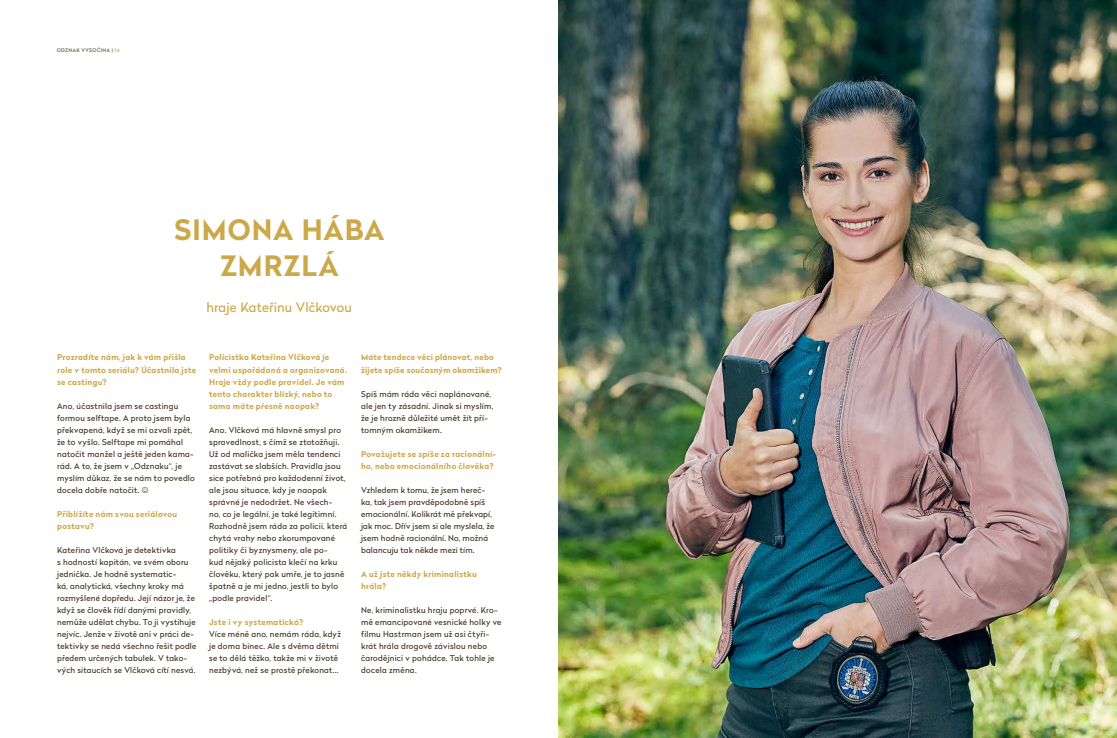
<style>
.page{position:relative;width:1117px;height:738px;background:#fff}
.page>*{position:absolute;margin:0;border:0;box-sizing:border-box;transform-origin:0 0}
.t1{font:700 28px/36px "Radikal";letter-spacing:.035em;color:#cba84a;text-align:center}
.t2{font:13px "Radikal";letter-spacing:.01em;color:#cba84a}
.t3{font:8px/12px "Radikal";letter-spacing:.025em;color:#3d321b}
.t4{font:700 8px/12px "Radikal";letter-spacing:.035em;color:#cba84b}
.t5{font:500 5px "Radikal";letter-spacing:.07em;color:#6d5f4a}
.s1{color:#cba84b}
</style>
<div class="page">
<img style="left:558px;top:0;width:559px;height:737px">
<p class="t5" style="left:57px;top:47px;width:64px">ODZNAK VYSOČINA | <span class="s1">14</span></p>
<h1 class="t1" style="left:175px;top:211px;width:211px">SIMONA HÁBA<br>ZMRZLÁ</h1>
<h2 class="t2" style="left:206px;top:298px;width:147px">hraje Kateřinu Vlčkovou</h2>
<p class="t4" style="left:57px;top:351px;width:141px">Prozradíte nám, jak k vám přišla role v tomto seriálu? Účastnila jste se castingu?</p>
<p class="t3" style="left:57px;top:399px;width:139px">Ano, účastnila jsem se castingu formou selftape. A proto jsem byla překvapená, když se mi ozvali zpět, že to vyšlo. Selftape mi pomáhal natočit manžel a ještě jeden kama‑ rád. A to, že jsem v „Odznaku“, je myslím důkaz, že se nám to povedlo docela dobře natočit.</p>
<p class="t4" style="left:57px;top:507px;width:122px">Přiblížíte nám svou seriálovou postavu?</p>
<p class="t3" style="left:57px;top:543px;width:141px">Kateřina Vlčková je detektivka<br>s hodností kapitán, ve svém oboru jednička. Je hodně systematic‑<br>ká, analytická, všechny kroky má rozmyšlené dopředu. Její názor je, že když se člověk řídí danými pravidly, nemůže udělat chybu. To ji vystihuje nejvíc. Jenže v životě ani v práci de‑ tektivky se nedá všechno řešit podle předem určených tabulek. V tako‑ vých sitaucích se Vlčková cítí nesvá.</p>
<p class="t4" style="left:209px;top:351px;width:139px">Policistka Kateřina Vlčková je velmi uspořádaná a organizovaná.<br>Hraje vždy podle pravidel. Je vám tento charakter blízký, nebo to sama máte přesně naopak?</p>
<p class="t3" style="left:209px;top:423px;width:140px">Ano. Vlčková má hlavně smysl pro spravedlnost, s čímž se ztotožňuji.<br>Už od malička jsem měla tendenci zastávat se slabších. Pravidla jsou sice potřebná pro každodenní život, ale jsou situace, kdy je naopak správné je nedodržet. Ne všech‑<br>no, co je legální, je také legitimní.<br>Rozhodně jsem ráda za policii, která chytá vrahy nebo zkorumpované politiky či byznysmeny, ale po‑<br>kud nějaký policista klečí na krku člověku, který pak umře, je to jasně špatně a je mi jedno, jestli to bylo „podle pravidel“.</p>
<p class="t4" style="left:209px;top:615px;width:96px">Jste i vy systematická?</p>
<p class="t3" style="left:209px;top:627px;width:133px">Více méně ano, nemám ráda, když je doma binec. Ale s dvěma dětmi se to dělá těžko, takže mi v životě nezbývá, než se prostě překonat...</p>
<p class="t4" style="left:361px;top:351px;width:142px">Máte tendece věci plánovat, nebo žijete spíše současným okamžikem?</p>
<p class="t3" style="left:361px;top:387px;width:134px">Spíš mám ráda věci naplánované, ale jen ty zásadní. Jinak si myslím, že je hrozně důležité umět žít pří‑ tomným okamžikem.</p>
<p class="t4" style="left:361px;top:447px;width:136px">Považujete se spíše za racionální&shy;ho, nebo emocionálního člověka?</p>
<p class="t3" style="left:361px;top:483px;width:135px">Vzhledem k tomu, že jsem hereč‑ ka, tak jsem pravděpodobně spíš emocionální. Kolikrát mě překvapí, jak moc. Dřív jsem si ale myslela, že jsem hodně racionální. No, možná balancuju tak někde mezi tím.</p>
<p class="t4" style="left:361px;top:567px;width:117px">A už jste někdy kriminalistku hrála?</p>
<p class="t3" style="left:361px;top:603px;width:142px">Ne, kriminalistku hraju poprvé. Kro‑ mě emancipované vesnické holky ve filmu Hastrman jsem už asi čtyři‑ krát hrála drogově závislou nebo čarodějnici v pohádce. Tak tohle je docela změna.</p>
</div>
